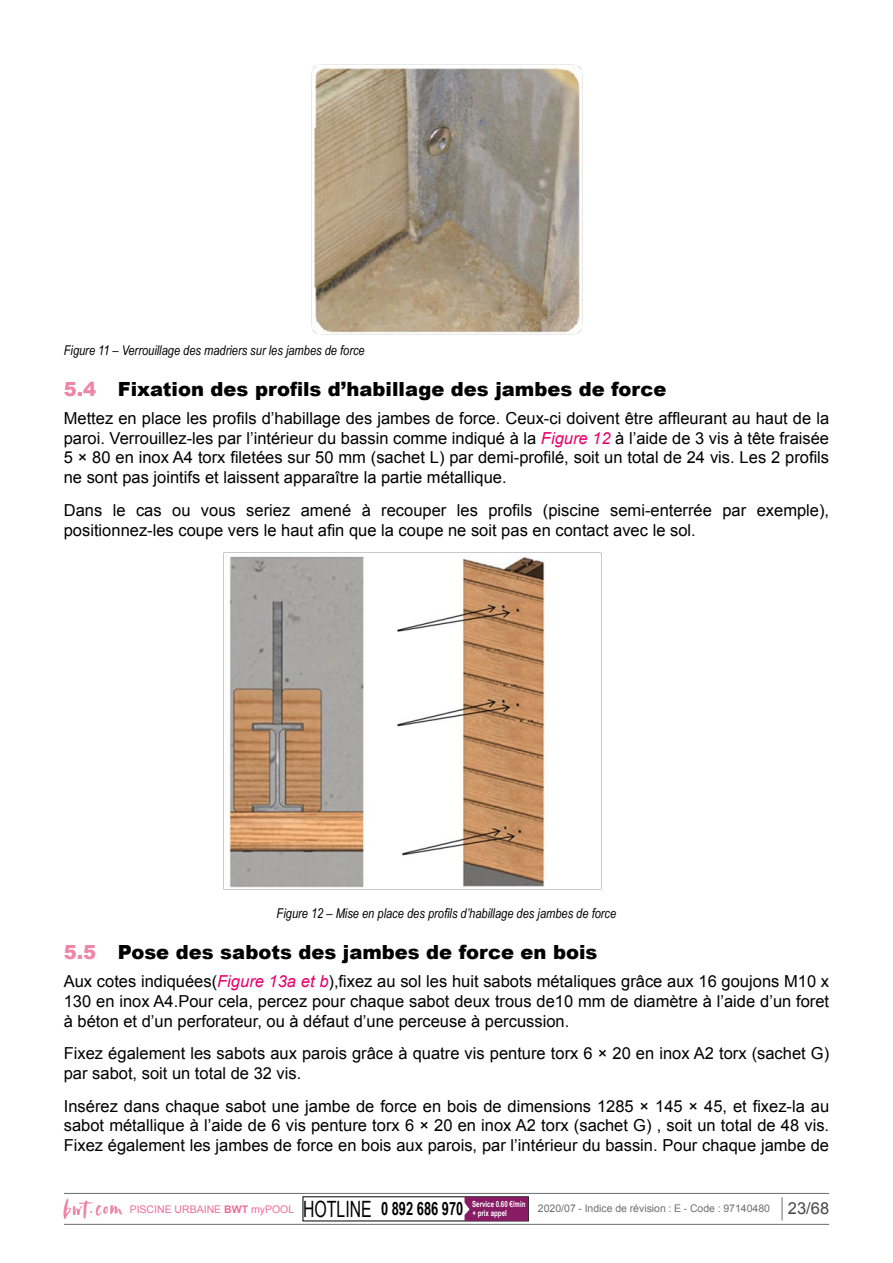
<style>
.page{position:relative;width:893px;height:1263px;background:#fff}
.page>*{position:absolute;margin:0;border:0;box-sizing:border-box;transform-origin:0 0}
.t1{font:900 19.5px "Arial";color:#000}
.t2{font:16.5px/19.8px "Arial";color:#000;text-align:justify}
.t3{font:italic 13.5px "Arial Narrow";color:#000}
.t4{font:10.5px "Arial";color:#706f6f}
.t5{font:10.5px "Arial";color:#ed6d96}
.t6{font:700 8.4px/9px "Arial Narrow";color:#fff;scale:.89 1}
.s1{color:#f086a6}
.s2{font-style:italic;color:#e6006c}
.s3{font-weight:700}
.s4{font-family:"Arial Narrow";font-size:22.5px;color:#000}
.s5{font-family:"Arial Narrow";font-weight:700;font-size:18.3px;color:#000}
.s6{font-size:16.5px;color:#474746}
</style>
<div class="page">
<hr style="left:64px;top:1224px;width:765px;height:1px;background:#676c6e">
<hr style="left:64px;top:1193px;width:765px;height:1px;background:#676c6e">
<svg style="left:782px;top:1197px;width:1px;height:23px"></svg>
<svg style="left:63px;top:1199px;width:60px;height:20px"></svg>
<div style="left:465px;top:1197px;width:63px;height:24px;background:#871b64"></div>
<img style="left:311px;top:65px;width:272px;height:270px">
<img style="left:223px;top:552px;width:378px;height:337px">
<p class="t3" style="left:64px;top:341px;width:302px">Figure 11 – Verrouillage des madriers sur les jambes de force</p>
<p class="t1" style="left:64px;top:374px;width:604px"><span class="s1">5.4</span> Fixation des profils d’habillage des jambes de force</p>
<p class="t2" style="left:64px;top:408px;width:767px">Mettez en place les profils d’habillage des jambes de force. Ceux-ci doivent être affleurant au haut de la paroi. Verrouillez-les par l’intérieur du bassin comme indiqué à la <span class="s2">Figure 12</span> à l’aide de 3 vis à tête fraisée 5 × 80 en inox A4 torx filetées sur 50 mm (sachet L) par demi-profilé, soit un total de 24 vis. Les 2 profils ne sont pas jointifs et laissent apparaître la partie métallique.</p>
<p class="t2" style="left:64px;top:500px;width:767px">Dans le cas ou vous seriez amené à recouper les profils (piscine semi-enterrée par exemple), positionnez-les coupe vers le haut afin que la coupe ne soit pas en contact avec le sol.</p>
<p class="t3" style="left:277px;top:904px;width:341px">Figure 12 – Mise en place des profils d’habillage des jambes de force</p>
<p class="t1" style="left:64px;top:937px;width:535px"><span class="s1">5.5</span> Pose des sabots des jambes de force en bois</p>
<p class="t2" style="left:64px;top:971px;width:767px">Aux cotes indiquées(<span class="s2">Figure 13a et b</span>),fixez au sol les huit sabots métaliques grâce aux 16 goujons M10 x 130 en inox A4.Pour cela, percez pour chaque sabot deux trous de10 mm de diamètre à l’aide d’un foret à béton et d’un perforateur, ou à défaut d’une perceuse à percussion.</p>
<p class="t2" style="left:64px;top:1044px;width:767px">Fixez également les sabots aux parois grâce à quatre vis penture torx 6 × 20 en inox A2 torx (sachet G) par sabot, soit un total de 32 vis.</p>
<p class="t2" style="left:64px;top:1096px;width:767px">Insérez dans chaque sabot une jambe de force en bois de dimensions 1285 × 145 × 45, et fixez-la au sabot métallique à l’aide de 6 vis penture torx 6 × 20 en inox A2 torx (sachet G) , soit un total de 48 vis.<br>Fixez également les jambes de force en bois aux parois, par l’intérieur du bassin. Pour chaque jambe de</p>
<p class="t5" style="left:130px;top:1202px;width:335px">PISCINE URBAINE <span class="s3">BWT</span> myPOOL <span class="s4">HOTLINE</span> <span class="s5">0 892 686 970</span></p>
<p class="t4" style="left:538px;top:1201px;width:293px">2020/07 - Indice de révision : E - Code : 97140480 <span class="s6">23/68</span></p>
<p class="t6" style="left:472px;top:1199px;width:61px">Service 0.60 €/min + prix appel</p>
</div>
